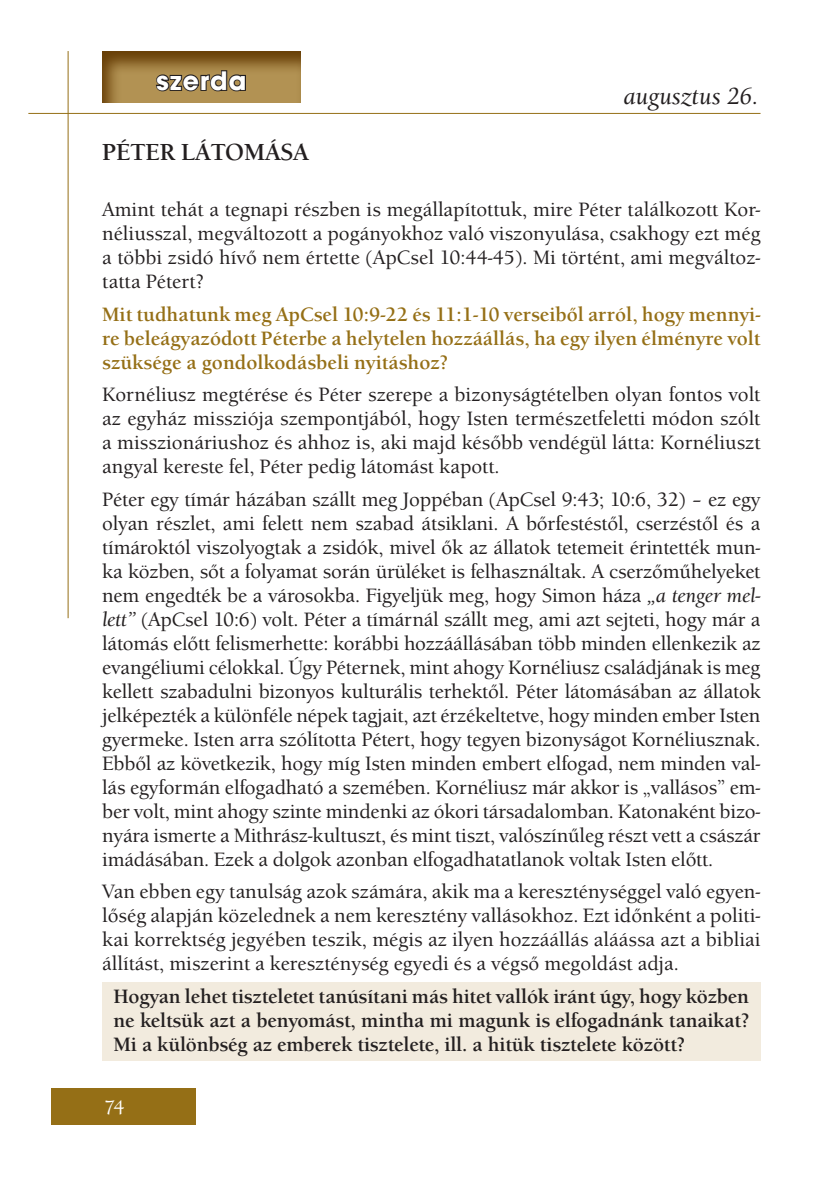
<style>
.page{position:relative;width:840px;height:1191px;background:#fff}
.page>*{position:absolute;margin:0;border:0;box-sizing:border-box;transform-origin:0 0}
.t1{font:700 28px "Avant Gar Got Itc TEE";letter-spacing:.04em;color:#fff}
.t2{font:700 24px "Berkeley Old Sty Itc TEE";color:#231f20}
.t3{font:italic 500 24px "Berkeley Old Sty Itc TEE";color:#231f20}
.t4{font:500 20px/24px "Berkeley Old Sty Itc TEE";color:#231f20;text-align:justify}
.t5{font:700 20px/24px "Berkeley Old Sty Itc TEE";letter-spacing:-.01em;color:#231f20;text-align:justify}
.t6{font:700 20px/24px "Berkeley Old Sty Itc TEE";color:#956f16;text-align:justify}
.t7{font:500 20px "Berkeley Old Sty Itc TEE";color:#fff}
.s1{font-style:italic}
</style>
<div class="page">
<div style="left:51px;top:1089px;width:145px;height:36px;background:#956f16"></div>
<hr style="left:28px;top:113px;width:732px;height:1px;background:#956f16">
<hr style="left:68px;top:51px;width:1px;height:567px;background:#956f16">
<div style="left:102px;top:981px;width:658px;height:79px;background:#f2ebde"></div>
<svg style="left:102px;top:51px;width:199px;height:52px;background:#99773a"></svg>
<svg style="left:154px;top:69px;width:93px;height:24px;background:#79643e"></svg>
<h1 class="t1" style="left:156px;top:63px;width:91px">szerda</h1>
<p class="t2" style="left:102px;top:138px;width:208px">PÉTER LÁTOMÁSA</p>
<p class="t3" style="left:623px;top:82px;width:136px">augusztus 26.</p>
<p class="t4" style="left:102px;top:197px;width:659px">Amint tehát a tegnapi részben is megállapítottuk, mire Péter találkozott Kor&shy;néliusszal, megváltozott a pogányokhoz való viszonyulása, csakhogy ezt még a többi zsidó hívő nem értette (ApCsel 10:44-45). Mi történt, ami megváltoz&shy;tatta Pétert?</p>
<p class="t6" style="left:102px;top:302px;width:659px">Mit tudhatunk meg ApCsel 10:9-22 és 11:1-10 verseiből arról, hogy mennyi&shy;re beleágyazódott Péterbe a helytelen hozzáállás, ha egy ilyen élményre volt szüksége a gondolkodásbeli nyitáshoz?</p>
<p class="t4" style="left:102px;top:382px;width:659px">Kornéliusz megtérése és Péter szerepe a bizonyságtételben olyan fontos volt az egyház missziója szempontjából, hogy Isten természetfeletti módon szólt a misszionáriushoz és ahhoz is, aki majd később vendégül látta: Kornéliuszt angyal kereste fel, Péter pedig látomást kapott.</p>
<p class="t4" style="left:102px;top:487px;width:659px">Péter egy tímár házában szállt meg Joppéban (ApCsel 9:43; 10:6, 32) – ez egy olyan részlet, ami felett nem szabad átsiklani. A bőrfestéstől, cserzéstől és a tímároktól viszolyogtak a zsidók, mivel ők az állatok tetemeit érintették mun&shy;ka közben, sőt a folyamat során ürüléket is felhasználtak. A cserzőműhelyeket nem engedték be a városokba. Figyeljük meg, hogy Simon háza <span class="s1">„a tenger mel&shy;lett”</span> (ApCsel 10:6) volt. Péter a tímárnál szállt meg, ami azt sejteti, hogy már a látomás előtt felismerhette: korábbi hozzáállásában több minden ellenkezik az evangéliumi célokkal. Úgy Péternek, mint ahogy Kornéliusz családjának is meg kellett szabadulni bizonyos kulturális terhektől. Péter látomásában az állatok jelképezték a különféle népek tagjait, azt érzékeltetve, hogy minden ember Isten gyermeke. Isten arra szólította Pétert, hogy tegyen bizonyságot Kornéliusznak.<br>Ebből az következik, hogy míg Isten minden embert elfogad, nem minden val&shy;lás egyformán elfogadható a szemében. Kornéliusz már akkor is „vallásos” em&shy;ber volt, mint ahogy szinte mindenki az ókori társadalomban. Katonaként bizo&shy;nyára ismerte a Mithrász-kultuszt, és mint tiszt, valószínűleg részt vett a császár imádásában. Ezek a dolgok azonban elfogadhatatlanok voltak Isten előtt.</p>
<p class="t4" style="left:102px;top:879px;width:659px">Van ebben egy tanulság azok számára, akik ma a kereszténységgel való egyen&shy;lőség alapján közelednek a nem keresztény vallásokhoz. Ezt időnként a politi&shy;kai korrektség jegyében teszik, mégis az ilyen hozzáállás aláássa azt a bibliai állítást, miszerint a kereszténység egyedi és a végső megoldást adja.</p>
<p class="t5" style="left:113px;top:984px;width:636px">Hogyan lehet tiszteletet tanúsítani más hitet vallók iránt úgy, hogy közben ne keltsük azt a benyomást, mintha mi magunk is elfogadnánk tanaikat?<br>Mi a különbség az emberek tisztelete, ill. a hitük tisztelete között?</p>
<p class="t7" style="left:104px;top:1096px;width:22px">74</p>
</div>
